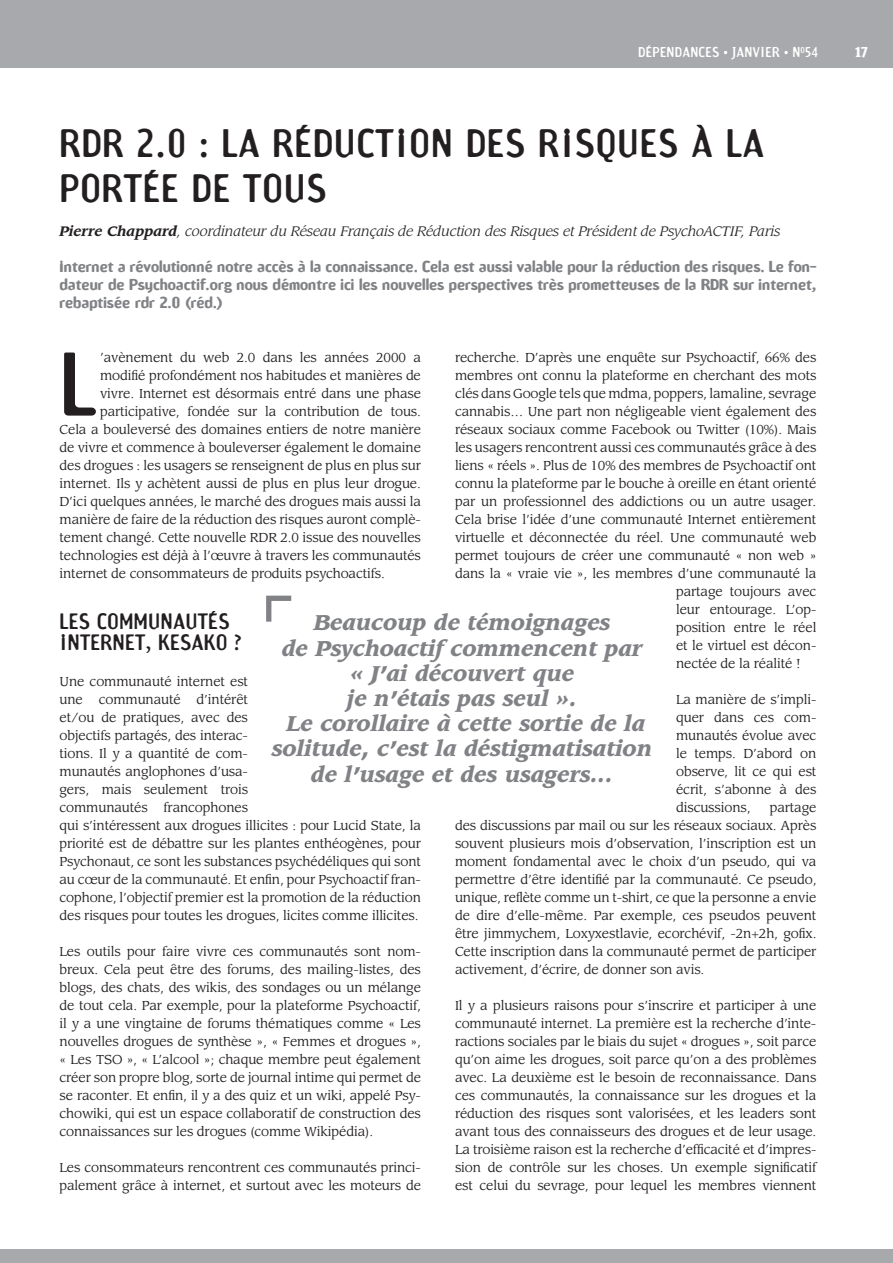
<style>
.page{position:relative;width:893px;height:1263px;background:#fff}
.page>*{position:absolute;margin:0;border:0;box-sizing:border-box;transform-origin:0 0}
.t1{font:85.05px "Amoebia Sans";color:#231f20}
.t2{font:37.5px/45px "Amoebia Sans";letter-spacing:.02em;color:#231f20}
.t3{font:italic 900 21px/25.2px "Leawood";letter-spacing:-.01em;color:#808285;text-align:center}
.t4{font:21px/21px "Amoebia Sans";letter-spacing:.01em;color:#231f20}
.t5{font:700 15px/18px "Amoebia";color:#808285;text-align:justify}
.t6{font:italic 13.5px "Leawood";color:#231f20}
.t7{font:13.5px "Amoebia Sans";letter-spacing:.02em;color:#fff}
.t8{font:700 13.5px "Amoebia";color:#fff}
.t9{font:12.75px/18px "Leawood";letter-spacing:-.01em;color:#231f20;text-align:justify}
.s1{font-weight:700}
</style>
<div class="page">
<div style="left:0;top:0;width:893px;height:68px;background:#a7a9ac"></div>
<div style="left:0;top:1249px;width:893px;height:14px;background:#a7a9ac"></div>
<svg style="left:784px;top:51px;width:4px;height:3px"></svg>
<svg style="left:266px;top:595px;width:26px;height:27px"></svg>
<p class="t7" style="left:638px;top:47px;width:181px">DÉPENDANCES JANVIER N<sup>O</sup>54</p>
<p class="t8" style="left:855px;top:46px;width:14px">17</p>
<h2 class="t2" style="left:60px;top:124px;width:706px">RDR 2.0 : LA RÉDUCTION DES RISQUES À LA<br>PORTÉE DE TOUS</h2>
<p class="t6" style="left:60px;top:225px;width:722px"><span class="s1">Pierre Chappard</span>, coordinateur du Réseau Français de Réduction des Risques et Président de PsychoACTIF, Paris</p>
<p class="t5" style="left:60px;top:258px;width:758px">Internet a révolutionné notre accès à la connaissance. Cela est aussi valable pour la réduction des risques. Le fon&shy;dateur de Psychoactif.org nous démontre ici les nouvelles perspectives très prometteuses de la RDR sur internet, rebaptisée rdr 2.0 (réd.)</p>
<h1 class="t1" style="left:60px;top:352px;width:38px">L</h1>
<p class="t9" style="left:100px;top:349px;width:322px">’avènement du web 2.0 dans les années 2000 a</p>
<p class="t9" style="left:455px;top:349px;width:363px">recherche. D’après une enquête sur Psychoactif, 66% des</p>
<p class="t9" style="left:455px;top:367px;width:363px">membres ont connu la plateforme en cherchant des mots</p>
<p class="t9" style="left:455px;top:385px;width:363px">clés dans Google tels que mdma, poppers, lamaline, sevrage</p>
<p class="t9" style="left:455px;top:403px;width:363px">cannabis… Une part non négligeable vient également des</p>
<p class="t9" style="left:455px;top:421px;width:363px">réseaux sociaux comme Facebook ou Twitter (10%). Mais</p>
<p class="t9" style="left:455px;top:439px;width:363px">les usagers rencontrent aussi ces communautés grâce à des</p>
<p class="t9" style="left:455px;top:457px;width:363px">liens « réels ». Plus de 10% des membres de Psychoactif ont</p>
<p class="t9" style="left:455px;top:475px;width:363px">connu la plateforme par le bouche à oreille en étant orienté</p>
<p class="t9" style="left:455px;top:493px;width:363px">par un professionnel des addictions ou un autre usager.</p>
<p class="t9" style="left:455px;top:511px;width:363px">Cela brise l’idée d’une communauté Internet entièrement</p>
<p class="t9" style="left:455px;top:529px;width:363px">virtuelle et déconnectée du réel. Une communauté web</p>
<p class="t9" style="left:455px;top:547px;width:363px">permet toujours de créer une communauté « non web »</p>
<p class="t9" style="left:455px;top:565px;width:363px">dans la « vraie vie », les membres d’une communauté la</p>
<p class="t9" style="left:676px;top:583px;width:142px">partage toujours avec</p>
<p class="t9" style="left:676px;top:601px;width:142px">leur entourage. L’op-</p>
<p class="t9" style="left:676px;top:619px;width:142px">position entre le réel</p>
<p class="t9" style="left:676px;top:637px;width:142px">et le virtuel est décon-</p>
<p class="t9" style="left:676px;top:655px;width:127px">nectée de la réalité !</p>
<p class="t9" style="left:676px;top:691px;width:142px">La manière de s’impli&shy;quer dans ces com&shy;munautés évolue avec le temps. D’abord on observe, lit ce qui est écrit, s’abonne à des discussions,</p>
<p class="t9" style="left:100px;top:367px;width:322px">modifié profondément nos habitudes et manières de</p>
<p class="t9" style="left:100px;top:385px;width:322px">vivre. Internet est désormais entré dans une phase</p>
<p class="t9" style="left:100px;top:403px;width:322px">participative, fondée sur la contribution de tous.</p>
<p class="t9" style="left:60px;top:421px;width:363px">Cela a bouleversé des domaines entiers de notre manière</p>
<p class="t9" style="left:60px;top:439px;width:363px">de vivre et commence à bouleverser également le domaine</p>
<p class="t9" style="left:60px;top:457px;width:363px">des drogues : les usagers se renseignent de plus en plus sur</p>
<p class="t9" style="left:60px;top:475px;width:363px">internet. Ils y achètent aussi de plus en plus leur drogue.</p>
<p class="t9" style="left:60px;top:493px;width:363px">D’ici quelques années, le marché des drogues mais aussi la</p>
<p class="t9" style="left:60px;top:511px;width:363px">manière de faire de la réduction des risques auront complè-</p>
<p class="t9" style="left:60px;top:529px;width:363px">tement changé. Cette nouvelle RDR 2.0 issue des nouvelles</p>
<p class="t9" style="left:60px;top:547px;width:363px">technologies est déjà à l’œuvre à travers les communautés</p>
<p class="t9" style="left:60px;top:565px;width:327px">internet de consommateurs de produits psychoactifs.</p>
<h3 class="t4" style="left:60px;top:612px;width:184px">LES COMMUNAUTÉS<br>INTERNET, KESAKO ?</h3>
<p class="t9" style="left:60px;top:673px;width:363px;text-align:left">Une communauté internet est<br>une communauté d’intérêt<br>et/ou de pratiques, avec des<br>objectifs partagés, des interac-<br>tions. Il y a quantité de com-<br>munautés anglophones d’usa-<br>gers, mais seulement trois<br>communautés francophones<br>qui s’intéressent aux drogues illicites : pour Lucid State, la priorité est de débattre sur les plantes enthéogènes, pour Psychonaut, ce sont les substances psychédéliques qui sont au cœur de la communauté. Et enfin, pour Psychoactif fran&shy;cophone, l’objectif premier est la promotion de la réduction des risques pour toutes les drogues, licites comme illicites.</p>
<p class="t9" style="left:60px;top:943px;width:363px">Les outils pour faire vivre ces communautés sont nom&shy;breux. Cela peut être des forums, des mailing-listes, des blogs, des chats, des wikis, des sondages ou un mélange de tout cela. Par exemple, pour la plateforme Psychoactif, il y a une vingtaine de forums thématiques comme « Les nouvelles drogues de synthèse », « Femmes et drogues », « Les TSO », « L’alcool »; chaque membre peut également créer son propre blog, sorte de journal intime qui permet de se raconter. Et enfin, il y a des quiz et un wiki, appelé Psy&shy;chowiki, qui est un espace collaboratif de construction des connaissances sur les drogues (comme Wikipédia).</p>
<p class="t9" style="left:60px;top:1159px;width:363px">Les consommateurs rencontrent ces communautés princi&shy;palement grâce à internet, et surtout avec les moteurs de</p>
<h3 class="t3" style="left:272px;top:612px;width:382px">Beaucoup de témoignages<br>de Psychoactifcommencent par<br>« J’ai découvert que<br>je n’étais pas seul ».<br>Le corollaire à cette sortie de la solitude, c’est la déstigmatisation de l’usage et des usagers...</h3>
<p class="t9" style="left:455px;top:799px;width:363px;text-indent:315px">partage des discussions par mail ou sur les réseaux sociaux. Après souvent plusieurs mois d’observation, l’inscription est un moment fondamental avec le choix d’un pseudo, qui va permettre d’être identifié par la communauté. Ce pseudo, unique, reflète comme un t-shirt, ce que la personne a envie de dire d’elle-même. Par exemple, ces pseudos peuvent être jimmychem, Loxyxestlavie, ecorchévif, -2n+2h, gofix.<br>Cette inscription dans la communauté permet de participer activement, d’écrire, de donner son avis.</p>
<p class="t9" style="left:455px;top:997px;width:363px">Il y a plusieurs raisons pour s’inscrire et participer à une communauté internet. La première est la recherche d’inte&shy;ractions sociales par le biais du sujet « drogues », soit parce qu’on aime les drogues, soit parce qu’on a des problèmes avec. La deuxième est le besoin de reconnaissance. Dans ces communautés, la connaissance sur les drogues et la réduction des risques sont valorisées, et les leaders sont avant tous des connaisseurs des drogues et de leur usage.<br>La troisième raison est la recherche d’efficacité et d’impres&shy;sion de contrôle sur les choses. Un exemple significatif est celui du sevrage, pour lequel les membres viennent</p>
</div>
